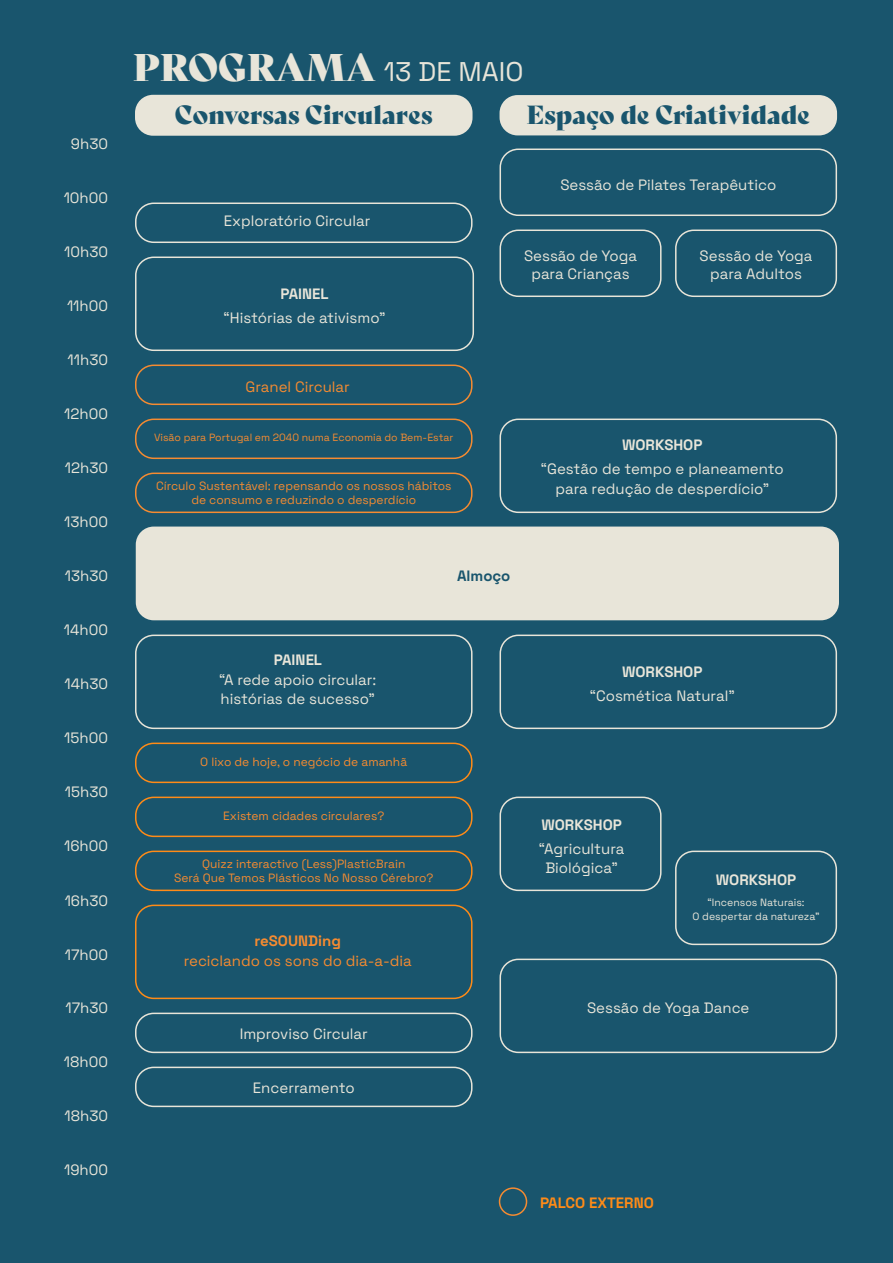
<style>
.page{position:relative;width:893px;height:1263px;background:#19556d}
.page>*{position:absolute;margin:0;border:0;box-sizing:border-box;transform-origin:0 0}
.t1{font:37.5px "Bely Display";color:#e8e5d9}
.t2{font:300 27px "Space Grotesk";color:#e8e5d9}
.t3{font:25.5px "Bely Display";color:#19556d}
.t4{font:300 15px/18px "Space Grotesk";color:#e8e5d9;text-align:center}
.t5{font:300 15px "Space Grotesk";color:#f58b31}
.t6{font:300 15px "Space Grotesk";color:#ff8b17}
.t7{font:300 15px "Space Grotesk";color:#19556d}
.t8{font:300 12px/14.4px "Space Grotesk";color:#f58b31;text-align:center}
.t9{font:300 10.5px "Space Grotesk";color:#f58b31}
.t10{font:300 10.5px "Space Grotesk";color:#e8e5d9}
</style>
<div class="page">
<div style="left:135px;top:95px;width:337px;height:41px;background:#e8e5d9;border-radius:18px"></div>
<div style="left:500px;top:95px;width:337px;height:40px;background:#e8e5d9;border-radius:18px"></div>
<div style="left:135px;top:203px;width:337px;height:40px;border:2px solid #e8e5d9;border-radius:18px"></div>
<div style="left:135px;top:257px;width:339px;height:94px;border:2px solid #e8e5d9;border-radius:18px"></div>
<div style="left:500px;top:149px;width:337px;height:67px;border:2px solid #e8e5d9;border-radius:18px"></div>
<div style="left:500px;top:230px;width:162px;height:67px;border:2px solid #e8e5d9;border-radius:18px"></div>
<div style="left:675px;top:230px;width:162px;height:67px;border:2px solid #e8e5d9;border-radius:18px"></div>
<div style="left:135px;top:473px;width:337px;height:40px;border:2px solid #f58b31;border-radius:18px"></div>
<div style="left:135px;top:419px;width:337px;height:40px;border:2px solid #f58b31;border-radius:18px"></div>
<div style="left:135px;top:797px;width:337px;height:40px;border:2px solid #ff8b17;border-radius:18px"></div>
<div style="left:135px;top:851px;width:337px;height:40px;border:2px solid #ff8b17;border-radius:18px"></div>
<div style="left:135px;top:743px;width:337px;height:40px;border:2px solid #ff8b17;border-radius:18px"></div>
<div style="left:135px;top:1013px;width:337px;height:40px;border:2px solid #e8e5d9;border-radius:18px"></div>
<div style="left:135px;top:1067px;width:337px;height:40px;border:2px solid #e8e5d9;border-radius:18px"></div>
<div style="left:136px;top:527px;width:703px;height:93px;background:#e8e5d9;border-radius:18px"></div>
<div style="left:135px;top:365px;width:337px;height:40px;border:2px solid #f58b31;border-radius:18px"></div>
<div style="left:135px;top:635px;width:337px;height:94px;border:2px solid #e8e5d9;border-radius:18px"></div>
<div style="left:135px;top:905px;width:337px;height:94px;border:2px solid #ff8b17;border-radius:18px"></div>
<div style="left:500px;top:635px;width:337px;height:94px;border:2px solid #e8e5d9;border-radius:18px"></div>
<div style="left:500px;top:959px;width:337px;height:94px;border:2px solid #e8e5d9;border-radius:18px"></div>
<div style="left:500px;top:419px;width:337px;height:94px;border:2px solid #e8e5d9;border-radius:18px"></div>
<div style="left:500px;top:797px;width:162px;height:94px;border:2px solid #e8e5d9;border-radius:18px"></div>
<div style="left:675px;top:851px;width:162px;height:94px;border:2px solid #e8e5d9;border-radius:18px"></div>
<div style="left:499px;top:1187px;width:28px;height:29px;border:2px solid #f58b31;border-radius:50%"></div>
<p class="t4" style="left:71px;top:133px;width:39px">9h30</p>
<p class="t4" style="left:64px;top:187px;width:46px">10h00</p>
<p class="t4" style="left:64px;top:241px;width:45px">10h30</p>
<p class="t4" style="left:67px;top:295px;width:42px">11h00</p>
<p class="t4" style="left:68px;top:349px;width:42px">11h30</p>
<p class="t4" style="left:64px;top:403px;width:45px">12h00</p>
<p class="t4" style="left:65px;top:457px;width:45px">12h30</p>
<p class="t4" style="left:64px;top:511px;width:45px">13h00</p>
<p class="t4" style="left:65px;top:565px;width:45px">13h30</p>
<p class="t4" style="left:64px;top:619px;width:46px">14h00</p>
<p class="t4" style="left:64px;top:673px;width:45px">14h30</p>
<p class="t4" style="left:64px;top:727px;width:45px">15h00</p>
<p class="t4" style="left:65px;top:781px;width:45px">15h30</p>
<p class="t4" style="left:64px;top:835px;width:45px">16h00</p>
<p class="t4" style="left:65px;top:891px;width:45px">16h30</p>
<p class="t4" style="left:65px;top:945px;width:45px">17h00</p>
<p class="t4" style="left:65px;top:997px;width:44px">17h30</p>
<p class="t4" style="left:64px;top:1051px;width:46px">18h00</p>
<p class="t4" style="left:65px;top:1105px;width:45px">18h30</p>
<p class="t4" style="left:64px;top:1159px;width:45px">19h00</p>
<p class="t1" style="left:133px;top:37px;width:244px">PROGRAMA</p>
<p class="t2" style="left:384px;top:52px;width:141px">13 DE MAIO</p>
<p class="t3" style="left:175px;top:95px;width:259px">Conversas Circulares</p>
<p class="t3" style="left:526px;top:95px;width:285px">Espaço de Criatividade</p>
<p class="t4" style="left:224px;top:211px;width:148px">Exploratório Circular</p>
<p class="t4" style="left:280px;top:284px;width:50px">PAINEL</p>
<p class="t4" style="left:223px;top:308px;width:164px">“Histórias de ativismo”</p>
<p class="t5" style="left:246px;top:375px;width:106px">Granel Circular</p>
<p class="t9" style="left:154px;top:429px;width:301px">Visão para Portugal em 2040 numa Economia do Bem-Estar</p>
<p class="t8" style="left:156px;top:478px;width:297px">Círculo Sustentável: repensando os nossos hábitos de consumo e reduzindo o desperdício</p>
<p class="t4" style="left:560px;top:175px;width:217px">Sessão de Pilates Terapêutico</p>
<p class="t4" style="left:524px;top:245px;width:114px">Sessão de Yoga</p>
<p class="t4" style="left:531px;top:263px;width:100px">para Crianças</p>
<p class="t4" style="left:700px;top:245px;width:114px">Sessão de Yoga para Adultos</p>
<p class="t4" style="left:622px;top:435px;width:82px">WORKSHOP</p>
<p class="t4" style="left:541px;top:459px;width:244px">“Gestão de tempo e planeamento</p>
<p class="t4" style="left:555px;top:479px;width:215px">para redução de desperdício”</p>
<p class="t7" style="left:457px;top:565px;width:55px">Almoço</p>
<p class="t4" style="left:274px;top:650px;width:50px">PAINEL</p>
<p class="t4" style="left:219px;top:670px;width:159px">“A rede apoio circular:</p>
<p class="t4" style="left:221px;top:689px;width:156px">histórias de sucesso”</p>
<p class="t8" style="left:200px;top:754px;width:208px">O lixo de hoje, o negócio de amanhã</p>
<p class="t8" style="left:223px;top:808px;width:163px">Existem cidades circulares?</p>
<p class="t8" style="left:202px;top:855px;width:205px">Quizz interactivo (Less)PlasticBrain</p>
<p class="t8" style="left:174px;top:870px;width:261px">Será Que Temos Plásticos No Nosso Cérebro?</p>
<p class="t5" style="left:255px;top:930px;width:88px">reSOUNDing</p>
<p class="t5" style="left:184px;top:950px;width:230px">reciclando os sons do dia-a-dia</p>
<p class="t4" style="left:240px;top:1024px;width:130px">Improviso Circular</p>
<p class="t4" style="left:253px;top:1078px;width:103px">Encerramento</p>
<p class="t4" style="left:622px;top:662px;width:82px">WORKSHOP</p>
<p class="t4" style="left:590px;top:686px;width:146px">“Cosmética Natural”</p>
<p class="t4" style="left:541px;top:814px;width:82px">WORKSHOP</p>
<p class="t4" style="left:539px;top:838px;width:87px;line-height:19.5px">“Agricultura<br>Biológica”</p>
<p class="t4" style="left:716px;top:870px;width:82px">WORKSHOP</p>
<p class="t10" style="left:707px;top:895px;width:99px">“Incensos Naturais:</p>
<p class="t10" style="left:693px;top:909px;width:128px">O despertar da natureza”</p>
<p class="t4" style="left:587px;top:998px;width:164px">Sessão de Yoga Dance</p>
<p class="t6" style="left:540px;top:1191px;width:115px">PALCO EXTERNO</p>
</div>
